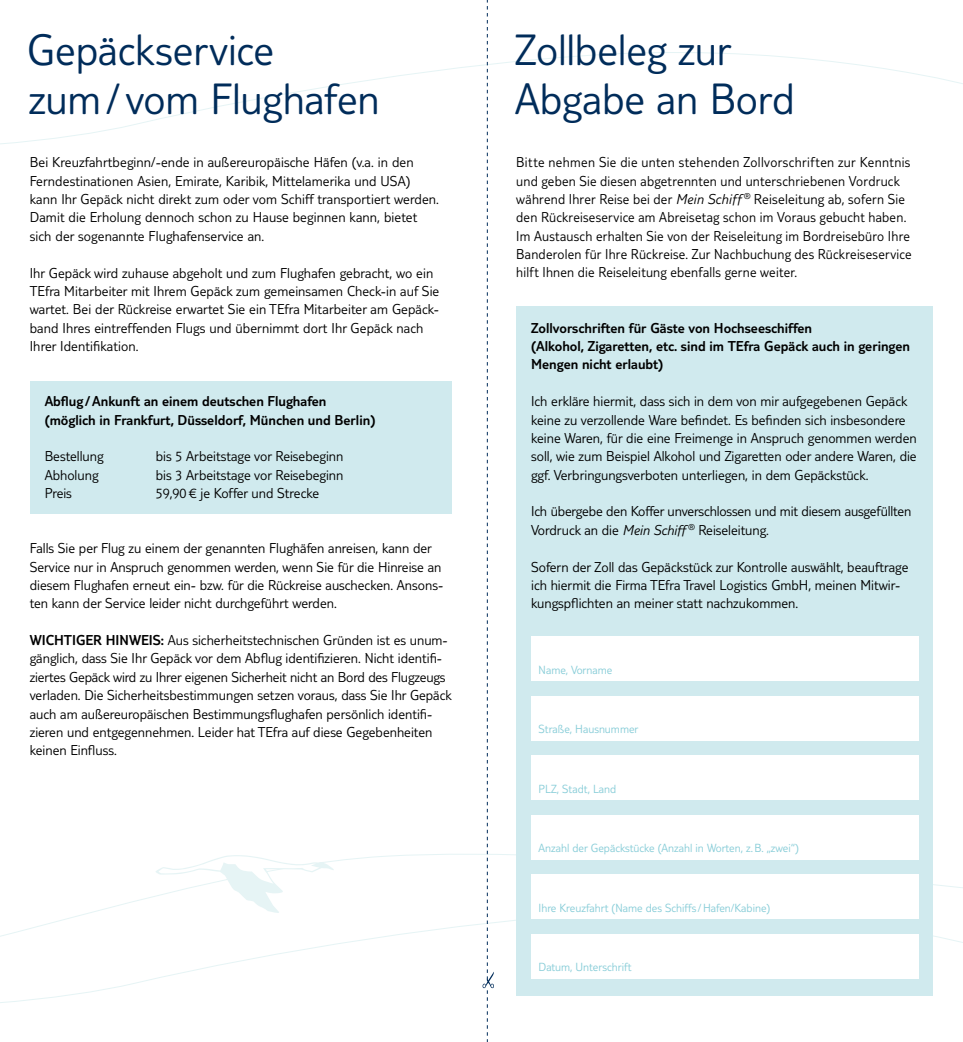
<style>
.page{position:relative;width:963px;height:1042px;background:#fff}
.page>*{position:absolute;margin:0;border:0;box-sizing:border-box;transform-origin:0 0}
.t1{font:300 45.5px/49px "TUI Type";letter-spacing:-.005em;color:#002c5a}
.t2{font:300 14.88px/18.4px "TUI Type";color:#000}
.t3{font:300 14.88px/18.4px "TUI Type";color:#000}
.t4{font:300 12.25px "TUI Type";color:#88cdd8}
.s1{font-style:italic}
.s2{font-style:inherit}
</style>
<div class="page">
<svg style="left:155px;top:855px;width:179px;height:58px"></svg>
<div style="left:516px;top:306px;width:417px;height:690px;background:#d0eaee"></div>
<div style="left:30px;top:381px;width:421px;height:132px;background:#d0eaee"></div>
<div style="left:531px;top:636px;width:387px;height:45px;background:#fff"></div>
<div style="left:531px;top:696px;width:387px;height:44px;background:#fff"></div>
<div style="left:531px;top:755px;width:387px;height:45px;background:#fff"></div>
<div style="left:531px;top:815px;width:387px;height:44px;background:#fff"></div>
<div style="left:531px;top:874px;width:387px;height:45px;background:#fff"></div>
<div style="left:531px;top:934px;width:387px;height:44px;background:#fff"></div>
<svg style="left:482px;top:0;width:12px;height:1042px"></svg>
<h1 class="t1" style="left:27px;top:25px;width:354px">Gepäckservice<br>zum/ vom Flughafen</h1>
<h1 class="t1" style="left:515px;top:25px;width:281px">Zollbeleg zur<br>Abgabe an Bord</h1>
<p class="t2" style="left:30px;top:153px;width:411px">Bei Kreuzfahrtbeginn/-ende in außereuropäische Häfen (v.a. in den Ferndestinationen Asien, Emirate, Karibik, Mittelamerika und USA) kann Ihr Gepäck nicht direkt zum oder vom Schiff transportiert werden.<br>Damit die Erholung dennoch schon zu Hause beginnen kann, bietet sich der sogenannte Flughafenservice an.</p>
<p class="t2" style="left:30px;top:263px;width:411px">Ihr Gepäck wird zuhause abgeholt und zum Flughafen gebracht, wo ein TEfra Mitarbeiter mit Ihrem Gepäck zum gemeinsamen Check-in auf Sie wartet. Bei der Rückreise erwartet Sie ein TEfra Mitarbeiter am Gepäck&shy;band Ihres eintreffenden Flugs und übernimmt dort Ihr Gepäck nach Ihrer Identifikation.</p>
<p class="t2" style="left:516px;top:153px;width:397px">Bitte nehmen Sie die unten stehenden Zollvorschriften zur Kenntnis und geben Sie diesen abgetrennten und unterschriebenen Vordruck während Ihrer Reise bei der <span class="s1">Mein Schiff</span> <sup>®</sup> Reiseleitung ab, sofern Sie den Rückreiseservice am Abreisetag schon im Voraus gebucht haben.<br>Im Austausch erhalten Sie von der Reiseleitung im Bordreisebüro Ihre Banderolen für Ihre Rückreise. Zur Nachbuchung des Rückreiseservice hilft Ihnen die Reiseleitung ebenfalls gerne weiter.</p>
<p class="t3" style="left:531px;top:318px;width:380px">Zollvorschriften für Gäste von Hochseeschiffen<br>(Alkohol, Zigaretten, etc. sind im TEfra Gepäck auch in geringen<br>Mengen nicht erlaubt)</p>
<p class="t2" style="left:531px;top:392px;width:387px">Ich erkläre hiermit, dass sich in dem von mir aufgegebenen Gepäck keine zu verzollende Ware befindet. Es befinden sich insbesondere keine Waren, für die eine Freimenge in Anspruch genommen werden soll, wie zum Beispiel Alkohol und Zigaretten oder andere Waren, die ggf. Verbringungsverboten unterliegen, in dem Gepäckstück.</p>
<p class="t2" style="left:531px;top:502px;width:382px">Ich übergebe den Koffer unverschlossen und mit diesem ausgefüllten<br>Vordruck an die <span class="s1">Mein Schiff</span> <sup>®</sup> Reiseleitung.</p>
<p class="t2" style="left:531px;top:557px;width:379px">Sofern der Zoll das Gepäckstück zur Kontrolle auswählt, beauftrage ich hiermit die Firma TEfra Travel Logistics GmbH, meinen Mitwir&shy;kungspflichten an meiner statt nachzukommen.</p>
<p class="t3" style="left:45px;top:392px;width:332px">Abflug / Ankunft an einem deutschen Flughafen (möglich in Frankfurt, Düsseldorf, München und Berlin)</p>
<p class="t2" style="left:45px;top:447px;width:60px">Bestellung</p>
<p class="t2" style="left:156px;top:447px;width:189px">bis 5 Arbeitstage vor Reisebeginn</p>
<p class="t2" style="left:45px;top:465px;width:55px">Abholung</p>
<p class="t2" style="left:156px;top:465px;width:189px">bis 3 Arbeitstage vor Reisebeginn</p>
<p class="t2" style="left:45px;top:484px;width:29px">Preis</p>
<p class="t2" style="left:156px;top:484px;width:165px">59,90€ je Koffer und Strecke</p>
<p class="t2" style="left:30px;top:539px;width:415px">Falls Sie per Flug zu einem der genannten Flughäfen anreisen, kann der Service nur in Anspruch genommen werden, wenn Sie für die Hinreise an diesem Flughafen erneut ein- bzw. für die Rückreise auschecken. Ansons&shy;ten kann der Service leider nicht durchgeführt werden.</p>
<p class="t2" style="left:30px;top:631px;width:423px"><span class="s2">WICHTIGER HINWEIS:</span> Aus sicherheitstechnischen Gründen ist es unum&shy;gänglich, dass Sie Ihr Gepäck vor dem Abflug identifizieren. Nicht identifi&shy;ziertes Gepäck wird zu Ihrer eigenen Sicherheit nicht an Bord des Flugzeugs verladen. Die Sicherheitsbestimmungen setzen voraus, dass Sie Ihr Gepäck auch am außereuropäischen Bestimmungsflughafen persönlich identifi&shy;zieren und entgegennehmen. Leider hat TEfra auf diese Gegebenheiten keinen Einfluss.</p>
<p class="t4" style="left:538px;top:662px;width:75px">Name, Vorname</p>
<p class="t4" style="left:538px;top:722px;width:101px">Straße, Hausnummer</p>
<p class="t4" style="left:538px;top:781px;width:79px">PLZ, Stadt, Land</p>
<p class="t4" style="left:538px;top:841px;width:262px">Anzahl der Gepäckstücke (Anzahl in Worten, z.B. „zwei“)</p>
<p class="t4" style="left:538px;top:901px;width:233px">Ihre Kreuzfahrt (Name des Schiffs/Hafen/Kabine)</p>
<p class="t4" style="left:538px;top:960px;width:94px">Datum, Unterschrift</p>
</div>
